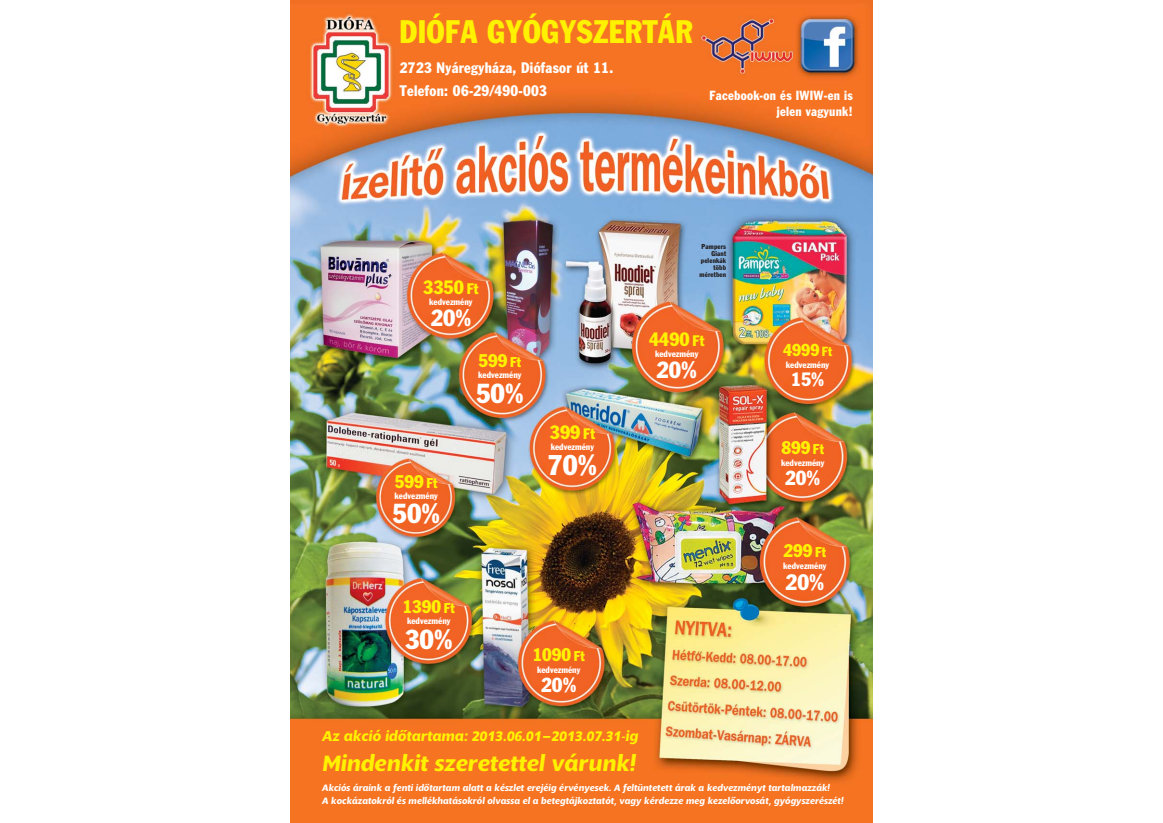
<style>
.page{position:relative;width:1163px;height:823px;background:#fff}
.page>*{position:absolute;margin:0;border:0;box-sizing:border-box;transform-origin:0 0}
.t1{font:32px "Gs Franklin Gothic Cond";letter-spacing:.02em;color:#fff200;scale:.96 1}
.t2{font:28px "Gs Franklin Gothic Cond";color:#fff}
.t3{font:27px "Gs Franklin Gothic Cond";color:#fff}
.t4{font:italic 700 24px "Slippy M";color:#fff200}
.t5{font:23px "Gs Franklin Gothic Cond";color:#fff}
.t6{font:22px "Gs Franklin Gothic Cond";color:#fff}
.t7{font:20px "Gs Franklin Gothic Cond";color:#fff}
.t8{font:19px "Gs Franklin Gothic Cond";color:#fff200}
.t9{font:19px "Gs Franklin Gothic Cond";color:#fff}
.t10{font:18px "Gs Franklin Gothic Cond";color:#fff200}
.t11{font:17px "Gs Franklin Gothic Cond";color:#fff200}
.t12{font:italic 700 15.5px "Slippy M";color:#fff200}
.t13{font:15px/23px "Gs Franklin Gothic Cond";letter-spacing:.02em;color:#fff;scale:.96 1}
.t14{font:13px/16px "Gs Franklin Gothic Cond";letter-spacing:.02em;color:#fff;text-align:right;scale:.96 1}
.t15{font:italic 700 10px/13px "Slippy M";color:#fff}
.t16{font:9px "Gs Franklin Gothic Cond";color:#fff}
.t17{font:7px/7px "Gs Franklin Gothic Cond";letter-spacing:.02em;color:#231f20;text-align:right;scale:.96 1}
.s1{font-size:15px}
.s2{font-size:14px}
.s3{font-size:13px}
</style>
<div class="page">
<img style="left:291px;top:0;width:581px;height:822px">
<h1 class="t1" style="left:399px;top:20px;width:306px">DIÓFA GYÓGYSZERTÁR</h1>
<h3 class="t13" style="left:400px;top:57px;width:223px">2723 Nyáregyháza, Diófasor út 11.<br>Telefon: 06-29/490-003</h3>
<h3 class="t14" style="left:709px;top:88px;width:151px">Facebook-on és IWIW-en is jelen vagyunk!</h3>
<h3 class="t8" style="left:423px;top:280px;width:57px">3350 <span class="s1">Ft</span></h3>
<p class="t16" style="left:429px;top:298px;width:45px">kedvezmény</p>
<h3 class="t5" style="left:430px;top:309px;width:42px">20%</h3>
<h3 class="t10" style="left:395px;top:474px;width:44px">599 <span class="s2">Ft</span></h3>
<p class="t16" style="left:394px;top:492px;width:45px">kedvezmény</p>
<h3 class="t3" style="left:392px;top:503px;width:49px">50%</h3>
<h3 class="t10" style="left:478px;top:354px;width:44px">599 <span class="s2">Ft</span></h3>
<p class="t16" style="left:478px;top:371px;width:45px">kedvezmény</p>
<h3 class="t3" style="left:476px;top:383px;width:49px">50%</h3>
<h3 class="t8" style="left:549px;top:425px;width:47px">399 <span class="s1">Ft</span></h3>
<p class="t16" style="left:550px;top:443px;width:45px">kedvezmény</p>
<h2 class="t2" style="left:548px;top:455px;width:51px">70%</h2>
<p class="t17" style="left:699px;top:243px;width:29px">Pampers<br>Giant pelenkák több méretben</p>
<h3 class="t8" style="left:649px;top:332px;width:57px">4490 <span class="s1">Ft</span></h3>
<p class="t16" style="left:655px;top:350px;width:45px">kedvezmény</p>
<h3 class="t5" style="left:656px;top:362px;width:42px">20%</h3>
<h3 class="t10" style="left:402px;top:600px;width:54px">1390 <span class="s2">Ft</span></h3>
<p class="t16" style="left:407px;top:617px;width:45px">kedvezmény</p>
<h3 class="t3" style="left:405px;top:629px;width:49px">30%</h3>
<h3 class="t10" style="left:532px;top:647px;width:54px">1090 <span class="s2">Ft</span></h3>
<p class="t16" style="left:537px;top:666px;width:45px">kedvezmény</p>
<h3 class="t7" style="left:541px;top:677px;width:37px">20%</h3>
<h3 class="t12" style="left:322px;top:729px;width:317px">Az akció idôtartama: 2013.06.01–2013.07.31-ig</h3>
<h3 class="t4" style="left:322px;top:753px;width:314px">Mindenkit szeretettel várunk!</h3>
<h3 class="t11" style="left:782px;top:344px;width:51px">4999 <span class="s3">Ft</span></h3>
<p class="t16" style="left:785px;top:361px;width:45px">kedvezmény</p>
<h3 class="t9" style="left:790px;top:372px;width:35px">15%</h3>
<h3 class="t10" style="left:781px;top:441px;width:44px">899 <span class="s2">Ft</span></h3>
<p class="t16" style="left:781px;top:459px;width:45px">kedvezmény</p>
<h3 class="t7" style="left:785px;top:470px;width:37px">20%</h3>
<h3 class="t10" style="left:783px;top:544px;width:44px">299 <span class="s2">Ft</span></h3>
<p class="t16" style="left:783px;top:562px;width:45px">kedvezmény</p>
<h3 class="t6" style="left:785px;top:573px;width:40px">20%</h3>
<p class="t15" style="left:322px;top:781px;width:522px">Akciós áraink a fenti idôtartam alatt a készlet erejéig érvényesek. A feltüntetett árak a kedvezményt tartalmazzák!<br>A kockázatokról és mellékhatásokról olvassa el a betegtájkoztatót, vagy kérdezze meg kezelôorvosát, gyógyszerészét!</p>
</div>
